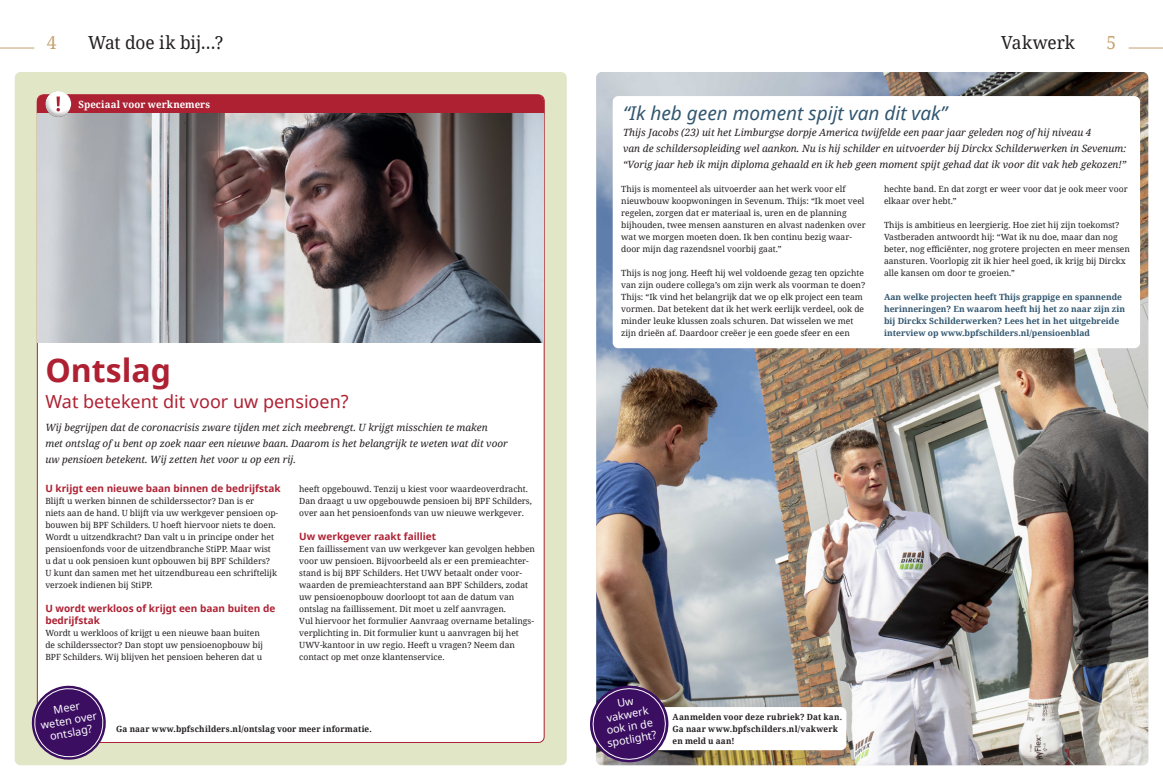
<style>
.page{position:relative;width:1163px;height:780px;background:#fff}
.page>*{position:absolute;margin:0;border:0;box-sizing:border-box;transform-origin:0 0}
.t1{font:700 32px "Noto Sans";color:#ae2133}
.t2{font:italic 19px "Noto Sans";color:#31566f}
.t3{font:18px "Noto Sans";color:#ae2133}
.BPF_inleiding{font:18px "Noto Serif";letter-spacing:-.005em;color:#231f20;scale:.96 1}
.BPF_inleiding-2{font:18px "Noto Serif";color:#c5a16d;scale:.96 1}
.BPF_inleiding-3{font:10.8px/12.4px "Noto Sans";color:#fff;text-align:center}
.t4{font:italic 10px/16px "Noto Serif";color:#231f20}
.t5{font:700 10px/12px "Noto Sans";color:#ae2133}
.BPF_inleiding-4{font:700 10px "Noto Serif";letter-spacing:.01em;color:#fff;scale:.96 1}
.t6{font:8.5px/12px "Noto Serif";color:#231f20}
.t7{font:700 8.5px/12px "Noto Serif";color:#31566f}
.BPF_inleiding-5{font:700 8.5px "Noto Serif";letter-spacing:.015em;color:#231f20;scale:.96 1}
</style>
<div class="page">
<img style="left:596px;top:72px;width:551px;height:693px">
<div style="left:15px;top:72px;width:551px;height:693px;background:#e1e6c7;border-radius:6px"></div>
<div style="left:612px;top:96px;width:527px;height:252px;background:#fff;border-radius:6px"></div>
<div style="left:37px;top:95px;width:507px;height:647px;background:#fff;border-radius:6px"></div>
<svg style="left:31px;top:682px;width:78px;height:78px"></svg>
<img style="left:38px;top:117px;width:505px;height:225px">
<div style="left:629px;top:707px;width:217px;height:43px;background:#fff;border-radius:6px"></div>
<div style="left:44px;top:94px;width:28px;height:24px;background:#231f20;opacity:.3"></div>
<svg style="left:36px;top:91px;width:509px;height:26px;background:#b04f58"></svg>
<hr style="left:0;top:48px;width:34px;height:1px;background:#c5a16d">
<hr style="left:1128px;top:48px;width:34px;height:1px;background:#c5a16d">
<svg style="left:590px;top:681px;width:83px;height:85px;background:#5f4176"></svg>
<p class="BPF_inleiding-2" style="left:47px;top:30px;width:12px">4</p>
<p class="BPF_inleiding" style="left:88px;top:30px;width:143px">Wat doe ik bij…?</p>
<p class="BPF_inleiding" style="left:1001px;top:30px;width:78px">Vakwerk</p>
<p class="BPF_inleiding-2" style="left:1106px;top:30px;width:12px">5</p>
<p class="BPF_inleiding-4" style="left:78px;top:97px;width:139px">Speciaal voor werknemers</p>
<p class="t1" style="left:45px;top:348px;width:127px">Ontslag</p>
<p class="t3" style="left:45px;top:389px;width:305px">Wat betekent dit voor uw pensioen?</p>
<p class="t4" style="left:45px;top:419px;width:464px">Wij begrijpen dat de coronacrisis zware tijden met zich meebrengt. U krijgt misschien te maken<br>met ontslag of u bent op zoek naar een nieuwe baan. Daarom is het belangrijk te weten wat dit voor uw pensioen betekent. Wij zetten het voor u op een rij.</p>
<p class="t5" style="left:45px;top:482px;width:237px">U krijgt een nieuwe baan binnen de bedrijfstak</p>
<p class="t6" style="left:45px;top:495px;width:234px">Blijft u werken binnen de schilderssector? Dan is er<br>niets aan de hand. U blijft via uw werkgever pensioen op&shy;bouwen bij BPF Schilders. U hoeft hiervoor niets te doen.<br>Wordt u uitzendkracht? Dan valt u in principe onder het pensioenfonds voor de uitzendbranche StiPP. Maar wist u dat u ook pensioen kunt opbouwen bij BPF Schilders?<br>U kunt dan samen met het uitzendbureau een schriftelijk verzoek indienen bij StiPP.</p>
<p class="t5" style="left:45px;top:602px;width:231px">U wordt werkloos of krijgt een baan buiten de bedrijfstak</p>
<p class="t6" style="left:45px;top:627px;width:219px">Wordt u werkloos of krijgt u een nieuwe baan buiten de schilderssector? Dan stopt uw pensioenopbouw bij<br>BPF Schilders. Wij blijven het pensioen beheren dat u</p>
<p class="t6" style="left:299px;top:483px;width:234px">heeft opgebouwd. Tenzij u kiest voor waardeoverdracht.<br>Dan draagt u uw opgebouwde pensioen bij BPF Schilders, over aan het pensioenfonds van uw nieuwe werkgever.</p>
<p class="t5" style="left:299px;top:530px;width:138px">Uw werkgever raakt failliet</p>
<p class="t6" style="left:299px;top:543px;width:237px">Een faillissement van uw werkgever kan gevolgen hebben voor uw pensioen. Bijvoorbeeld als er een premieachter&shy;stand is bij BPF Schilders. Het UWV betaalt onder voor&shy;waarden de premieachterstand aan BPF Schilders, zodat uw pensioenopbouw doorloopt tot aan de datum van ontslag na faillissement. Dit moet u zelf aanvragen.<br>Vul hiervoor het formulier Aanvraag overname betalings&shy;verplichting in. Dit formulier kunt u aanvragen bij het UWV-kantoor in uw regio. Heeft u vragen? Neem dan contact op met onze klantenservice.</p>
<p class="BPF_inleiding-3" style="left:38px;top:706px;width:58px;rotate:-10deg">Meer weten over ontslag?</p>
<p class="BPF_inleiding-5" style="left:116px;top:723px;width:267px">Ga naar www.bpfschilders.nl/ontslag voor meer informatie.</p>
<p class="t2" style="left:623px;top:99px;width:326px">“Ik heb geen moment spijt van dit vak”</p>
<p class="t4" style="left:623px;top:124px;width:505px">Thijs Jacobs (23) uit het Limburgse dorpje America twijfelde een paar jaar geleden nog of hij niveau 4<br>van de schildersopleiding wel aankon. Nu is hij schilder en uitvoerder bij Dirckx Schilderwerken in Sevenum: “Vorig jaar heb ik mijn diploma gehaald en ik heb geen moment spijt gehad dat ik voor dit vak heb gekozen!”</p>
<p class="t6" style="left:621px;top:183px;width:246px">Thijs is momenteel als uitvoerder aan het werk voor elf nieuwbouw koopwoningen in Sevenum. Thijs: “Ik moet veel regelen, zorgen dat er materiaal is, uren en de planning bijhouden, twee mensen aansturen en alvast nadenken over wat we morgen moeten doen. Ik ben continu bezig waar&shy;door mijn dag razendsnel voorbij gaat.”</p>
<p class="t6" style="left:621px;top:267px;width:245px">Thijs is nog jong. Heeft hij wel voldoende gezag ten opzichte van zijn oudere collega’s om zijn werk als voorman te doen?<br>Thijs: “Ik vind het belangrijk dat we op elk project een team vormen. Dat betekent dat ik het werk eerlijk verdeel, ook de minder leuke klussen zoals schuren. Dat wisselen we met zijn drieën af. Daardoor creëer je een goede sfeer en een</p>
<p class="t6" style="left:883px;top:183px;width:245px">hechte band. En dat zorgt er weer voor dat je ook meer voor elkaar over hebt.”</p>
<p class="t6" style="left:883px;top:219px;width:247px">Thijs is ambitieus en leergierig. Hoe ziet hij zijn toekomst?<br>Vastberaden antwoordt hij: “Wat ik nu doe, maar dan nog beter, nog efficiënter, nog grotere projecten en meer mensen aansturen. Voorlopig zit ik hier heel goed, ik krijg bij Dirckx alle kansen om door te groeien.”</p>
<p class="t7" style="left:883px;top:291px;width:242px">Aan welke projecten heeft Thijs grappige en spannende herinneringen? En waarom heeft hij het zo naar zijn zin bij Dirckx Schilderwerken? Lees het in het uitgebreide interview op www.bpfschilders.nl/pensioenblad</p>
<p class="BPF_inleiding-3" style="left:605px;top:711px;width:44px;rotate:-10deg">vakwerk</p>
<p class="BPF_inleiding-3" style="left:605px;top:724px;width:48px;rotate:-10deg">ook in de</p>
<p class="BPF_inleiding-3" style="left:606px;top:736px;width:51px;rotate:-10deg">spotlight?</p>
<p class="BPF_inleiding-5" style="left:672px;top:711px;width:178px">Aanmelden voor deze rubriek? Dat kan.</p>
<p class="BPF_inleiding-5" style="left:672px;top:723px;width:174px">Ga naar www.bpfschilders.nl/vakwerk</p>
<p class="BPF_inleiding-5" style="left:672px;top:735px;width:66px">en meld u aan!</p>
</div>
